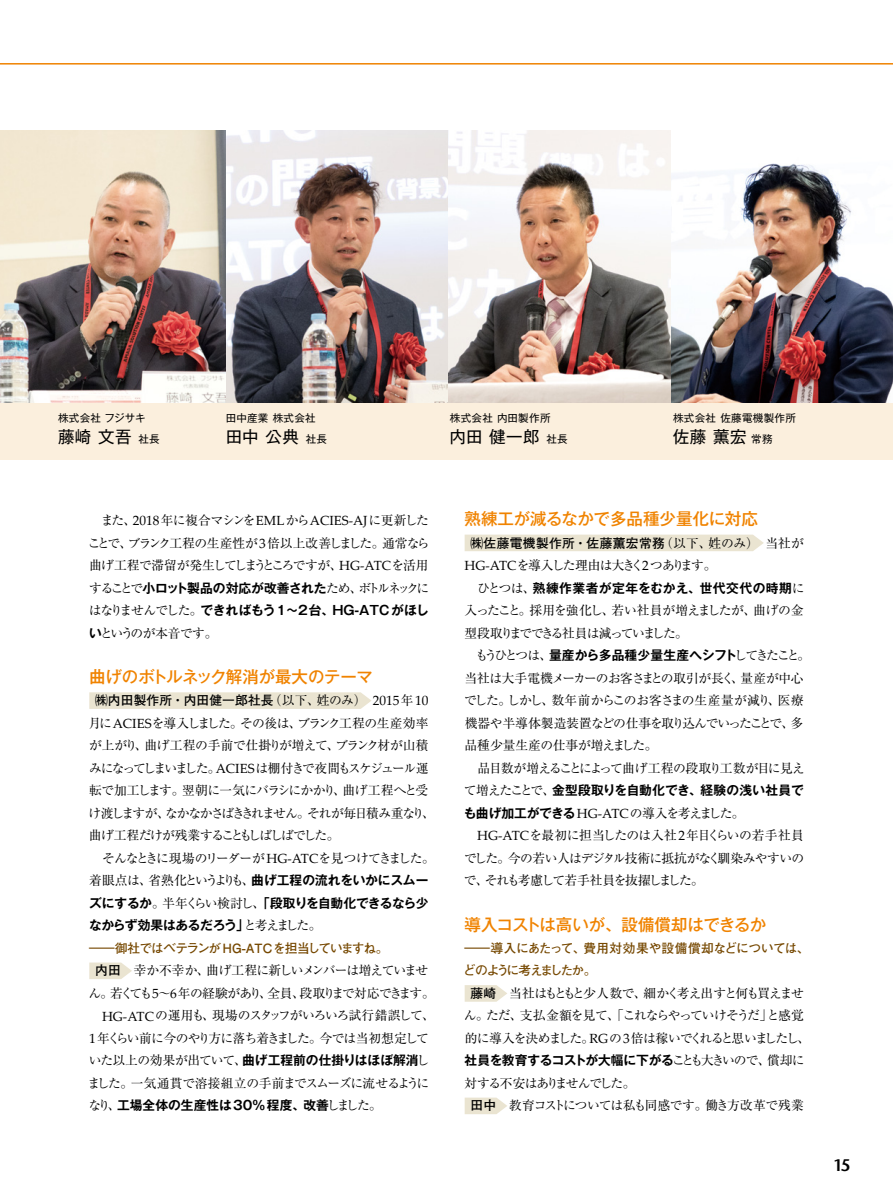
<style>
.page{position:relative;width:893px;height:1191px;background:#fff}
.page>*{position:absolute;margin:0;border:0;box-sizing:border-box;transform-origin:0 0}
.t1{font:500 16.5px "Gothic MB101 Pr 5";letter-spacing:-.01em;color:#f08300}
.t2{font:16.5px "Gothic MB101 Pro";letter-spacing:.03em;color:#000}
.t3{font:15.9px "Stone Sans Semi Boold";color:#000}
.t4{font:12.75px/22.5px "Ryumin Pro";letter-spacing:-.08em;color:#000}
.t5{font:12.75px "Ryumin Pro";letter-spacing:-.06em;color:#000}
.t6{font:700 12.75px "Gothic MB101 Pr 5 De";color:#000}
.t7{font:700 12.75px/22.5px "Futo Go B101 Pr 5";letter-spacing:-.07em;color:#764800;scale:2 1}
.t8{font:12.75px "Ryumin Pro";letter-spacing:-.1em;color:#000}
.t9{font:700 12.75px "Futo Go B101 Pr 5";letter-spacing:.025em;color:#000}
.t10{font:700 12.75px/22.5px "Gothic MB101 Pr 5 De";letter-spacing:-.035em;color:#000}
.t11{font:12.75px "Ryumin Pro";letter-spacing:-.04em;color:#000}
.t12{font:700 12.75px "Gothic MB101 Pr 5 De";letter-spacing:-.02em;color:#000}
.t13{font:12.75px "Ryumin Pro";letter-spacing:-.035em;color:#000}
.t14{font:700 12.75px "Gothic MB101 Pr 5 De";letter-spacing:.02em;color:#000}
.t15{font:700 12.75px "Gothic MB101 Pr 5 De";letter-spacing:.04em;color:#000}
.t16{font:12.75px "Ryumin Pro";letter-spacing:-.115em;color:#000}
.t17{font:12.75px "Ryumin Pro";letter-spacing:-.11em;color:#000}
.t18{font:12.75px "Ryumin Pro";letter-spacing:-.055em;color:#000}
.t19{font:10.5px "Gothic MB101 Pro";letter-spacing:.03em;color:#000}
.s1{font-size:10.5px}
.s2{font-family:"Palatino Linotype";font-size:13.5px}
.s3{font-family:"Palatino Linotype";font-size:13.2px}
.s4{font-family:"Gothic MB101 Pr 5 De";font-weight:700}
.s5{font-family:"Ryumin Pro";font-weight:400}
.s6{font-family:"Palatino Linotype";font-weight:400;font-size:13.5px}
.s7{font-family:"Futo Go B101 Pr 5";font-weight:700}
</style>
<div class="page">
<svg style="left:0;top:63px;width:893px;height:2px;background:#f3a13f"></svg>
<div style="left:0;top:399px;width:893px;height:60px;background:#fbefdd"></div>
<img style="left:670px;top:131px;width:223px;height:271px">
<img style="left:448px;top:131px;width:222px;height:271px">
<img style="left:225px;top:131px;width:223px;height:271px">
<img style="left:0;top:131px;width:225px;height:271px">
<svg style="left:89px;top:692px;width:283px;height:17px;background:#eae5d3"></svg>
<svg style="left:465px;top:534px;width:299px;height:17px;background:#ebe5d3"></svg>
<svg style="left:89px;top:962px;width:43px;height:17px"></svg>
<svg style="left:465px;top:985px;width:42px;height:16px"></svg>
<svg style="left:465px;top:1097px;width:42px;height:17px"></svg>
<p class="t19" style="left:58px;top:409px;width:89px">株式会社 フジサキ</p>
<p class="t2" style="left:58px;top:423px;width:103px">藤崎 文吾 <span class="s1">社長</span></p>
<p class="t19" style="left:226px;top:409px;width:91px">田中産業 株式会社</p>
<p class="t2" style="left:226px;top:423px;width:103px">田中 公典 <span class="s1">社長</span></p>
<p class="t19" style="left:450px;top:409px;width:102px">株式会社 内田製作所</p>
<p class="t2" style="left:450px;top:423px;width:120px">内田 健一郎 <span class="s1">社長</span></p>
<p class="t19" style="left:673px;top:409px;width:124px">株式会社 佐藤電機製作所</p>
<p class="t2" style="left:673px;top:423px;width:101px">佐藤 薫宏 <span class="s1">常務</span></p>
<p class="t4" style="left:88px;top:508px;width:343px;text-align:justify;text-indent:13px">また、<span class="s2">2018</span>年に複合マシンを<span class="s3">EML</span>から<span class="s3">ACIES-AJ</span>に更新したことで、ブランク工程の生産性が <span class="s2">3</span>倍以上改善しました。通常なら曲げ工程で滞留が発生してしまうところですが、<span class="s3">HG-ATC</span>を活用することで<span class="s4">小ロット製品の対応が改善された</span>ため、ボトルネックに</p>
<p class="t6" style="left:89px;top:600px;width:342px"><span class="s5">はなりませんでした。</span>できればもう1～2台、HG-ATCがほし</p>
<p class="t18" style="left:89px;top:623px;width:130px"><span class="s4">い</span>というのが本音です。</p>
<p class="t1" style="left:89px;top:663px;width:285px">曲げのボトルネック解消が最大のテーマ</p>
<p class="t9" style="left:95px;top:690px;width:335px">㈱内田製作所・内田健一郎社長<span class="s5">（以下、姓のみ）</span> <span class="s6">2015</span><span class="s5">年</span><span class="s6">10</span></p>
<p class="t4" style="left:89px;top:711px;width:348px">月に<span class="s3">ACIES</span>を導入しました。その後は、ブランク工程の生産効率が上がり、曲げ工程の手前で仕掛りが増えて、ブランク材が山積みになってしまいました。<span class="s3">ACIES</span> は棚付きで夜間もスケジュール運転で加工します。翌朝に一気にバラシにかかり、曲げ工程へと受け渡しますが、なかなかさばききれません。それが毎日積み重なり、曲げ工程だけが残業することもしばしばでした。</p>
<p class="t4" style="left:89px;top:846px;width:347px;text-indent:13px">そんなときに現場のリーダーが<span class="s3">HG-ATC</span>を見つけてきました。着眼点は、省熟化というよりも、<span class="s4">曲げ工程の流れをいかにスムー</span></p>
<p class="t10" style="left:89px;top:890px;width:341px">ズにするか<span class="s5">。半年くらい検討し、</span>「段取りを自動化できるなら少なからず効果はあるだろう」<span class="s5">と考えました。</span></p>
<p class="t7" style="left:89px;top:936px;width:151px">―御社ではベテランが HG-ATCを担当していますね。</p>
<p class="t5" style="left:95px;top:960px;width:335px"><span class="s7">内田</span> 幸か不幸か、曲げ工程に新しいメンバーは増えていませ</p>
<p class="t8" style="left:88px;top:983px;width:348px">ん。若くても<span class="s2">5</span>～<span class="s2">6</span>年の経験があり、全員、段取りまで対応できます。</p>
<p class="t4" style="left:102px;top:1003px;width:334px"><span class="s3">HG-ATC</span> の運用も、現場のスタッフがいろいろ試行錯誤して、</p>
<p class="t5" style="left:89px;top:1028px;width:341px"><span class="s2">1</span>年くらい前に今のやり方に落ち着きました。今では当初想定して</p>
<p class="t13" style="left:89px;top:1050px;width:342px">いた以上の効果が出ていて、<span class="s4">曲げ工程前の仕掛りはほぼ解消</span>し</p>
<p class="t5" style="left:87px;top:1073px;width:343px">ました。一気通貫で溶接組立の手前までスムーズに流せるように</p>
<p class="t6" style="left:88px;top:1095px;width:295px"><span class="s5">なり、</span>工場全体の生産性は30%程度、改善<span class="s5">しました。</span></p>
<p class="t1" style="left:465px;top:505px;width:295px">熟練工が減るなかで多品種少量化に対応</p>
<p class="t9" style="left:471px;top:532px;width:335px">㈱佐藤電機製作所・佐藤薫宏常務<span class="s5">（以下、姓のみ）当社が</span></p>
<p class="t16" style="left:465px;top:555px;width:254px"><span class="s3">HG-ATC</span>を導入した理由は大きく<span class="s2">2</span> つあります。</p>
<p class="t15" style="left:477px;top:577px;width:329px"><span class="s5">ひとつは、</span>熟練作業者が定年をむかえ、世代交代の時期<span class="s5">に</span></p>
<p class="t4" style="left:465px;top:598px;width:341px">入ったこと。採用を強化し、若い社員が増えましたが、曲げの金型段取りまでできる社員は減っていました。</p>
<p class="t6" style="left:476px;top:645px;width:336px"><span class="s5">もうひとつは、</span>量産から多品種少量生産へシフト<span class="s5">してきたこと。</span></p>
<p class="t4" style="left:464px;top:666px;width:341px;text-align:justify">当社は大手電機メーカーのお客さまとの取引が長く、量産が中心でした。しかし、数年前からこのお客さまの生産量が減り、医療機器や半導体製造装置などの仕事を取り込んでいったことで、多品種少量生産の仕事が増えました。</p>
<p class="t5" style="left:478px;top:758px;width:329px">品目数が増えることによって曲げ工程の段取り工数が目に見え</p>
<p class="t14" style="left:464px;top:780px;width:341px"><span class="s5">て増えたことで、</span>金型段取りを自動化でき、経験の浅い社員で</p>
<p class="t8" style="left:464px;top:803px;width:282px"><span class="s4">も曲げ加工ができる</span><span class="s3">HG-ATC</span>の導入を考えました。</p>
<p class="t11" style="left:477px;top:825px;width:328px"><span class="s3">HG-ATC</span>を最初に担当したのは入社<span class="s2">2</span>年目くらいの若手社員</p>
<p class="t5" style="left:464px;top:848px;width:342px">でした。今の若い人はデジタル技術に抵抗がなく馴染みやすいの</p>
<p class="t17" style="left:464px;top:870px;width:242px">で、それも考慮して若手社員を抜擢しました。</p>
<p class="t1" style="left:465px;top:910px;width:303px">導入コストは高いが、設備償却はできるか</p>
<p class="t7" style="left:463px;top:936px;width:175px">―導入にあたって、費用対効果や設備償却などについては、どのように考えましたか。</p>
<p class="t4" style="left:464px;top:981px;width:348px;text-align:center"><span class="s7">藤崎</span> 当社はもともと少人数で、細かく考え出すと何も買えません。ただ、支払金額を見て、「これならやっていけそうだ」と感覚的に導入を決めました。<span class="s3">RG</span> の <span class="s2">3</span> 倍は稼いでくれると思いましたし、</p>
<p class="t12" style="left:465px;top:1050px;width:341px">社員を教育するコストが大幅に下がる<span class="s5">ことも大きいので、償却に</span></p>
<p class="t4" style="left:470px;top:1071px;width:335px;text-indent:-6px">対する不安はありませんでした。<br><span class="s7">田中</span> 教育コストについては私も同感です。働き方改革で残業</p>
<p class="t3" style="left:834px;top:1155px;width:18px">15</p>
</div>
